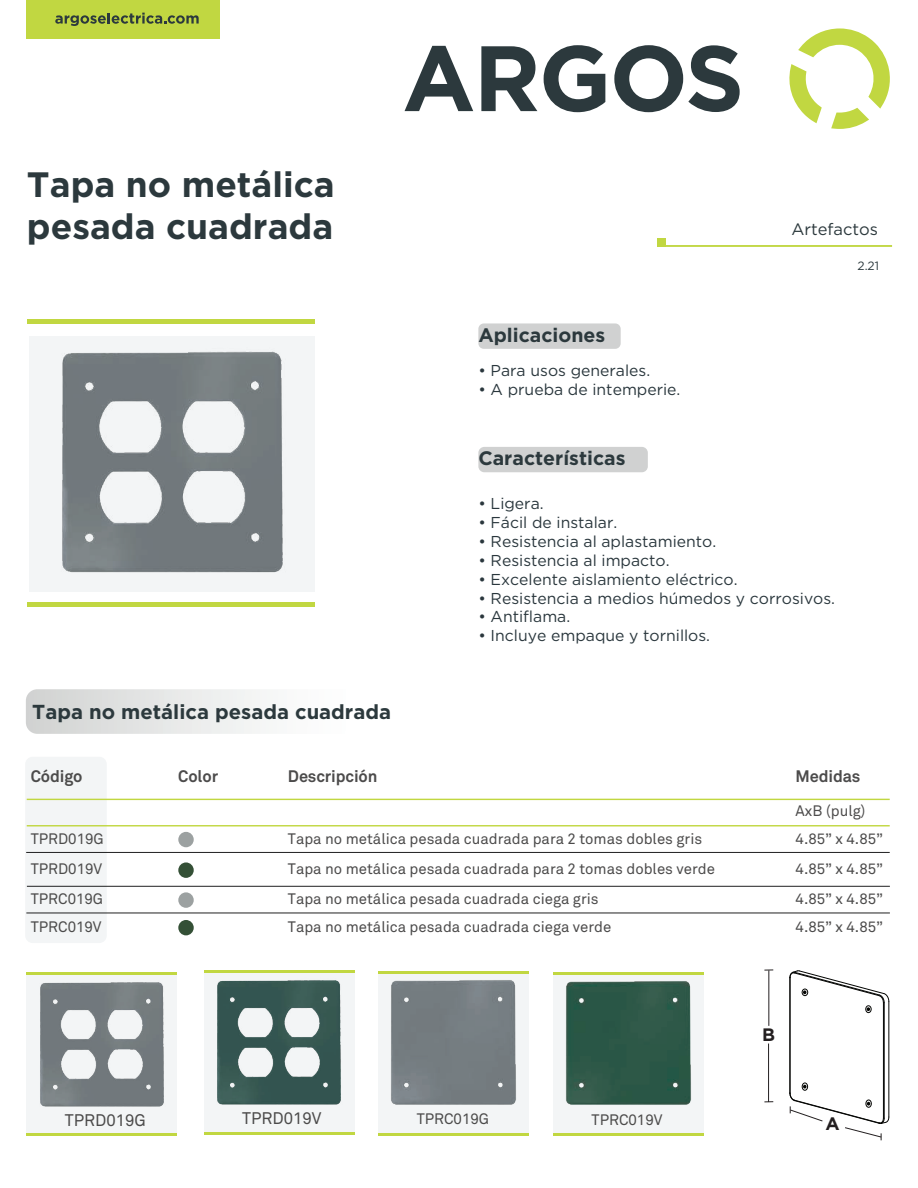
<style>
.page{position:relative;width:918px;height:1188px;background:#fff}
.page>*{position:absolute;margin:0;border:0;box-sizing:border-box;transform-origin:0 0}
.t1{font:700 35.25px/42.3px "Gotham";color:#2c393d}
.t2{font:700 20.25px "Gotham";color:#2c393d}
.t3{font:700 19.5px "Gotham";color:#2c393d}
.t4{font:700 18px "Gotham";color:#231f20}
.t5{font:16.65px "Akkurat Pro";color:#4c4b4b}
.t6{font:700 16.5px "Akkurat Pro";letter-spacing:-.01em;color:#4c4b4b}
.t7{font:16.5px "Gotham";color:#2c393d}
.t8{font:15.75px "Gotham";color:#2a373d}
.t9{font:15px/30.6px "Akkurat Pro";color:#4c4b4b}
.t10{font:15px "Akkurat Pro";color:#4d4c4c}
.t11{font:12px "Gotham";color:#2c393d}
</style>
<div class="page">
<div style="left:29px;top:336px;width:286px;height:255px;background:#f3f5f6"></div>
<div style="left:28px;top:319px;width:287px;height:5px;background:#c1d741"></div>
<div style="left:28px;top:602px;width:287px;height:5px;background:#c1d741"></div>
<div style="left:25px;top:757px;width:82px;height:186px;background:#f3f5f6;border-radius:7px"></div>
<div style="left:478px;top:447px;width:170px;height:25px;background:#d0d1d1;border-radius:6px"></div>
<div style="left:478px;top:323px;width:143px;height:26px;background:#d0d1d1;border-radius:5px"></div>
<div style="left:26px;top:0;width:194px;height:38px;background:#c1d741"></div>
<svg style="left:55px;top:13px;width:144px;height:13px"></svg>
<hr style="left:663px;top:245px;width:229px;height:2px;background:#c1d741">
<div style="left:657px;top:238px;width:8px;height:9px;background:#c1d741"></div>
<svg style="left:789px;top:28px;width:101px;height:101px"></svg>
<svg style="left:405px;top:46px;width:68px;height:65px"></svg>
<svg style="left:481px;top:46px;width:56px;height:65px"></svg>
<svg style="left:544px;top:45px;width:61px;height:67px"></svg>
<svg style="left:614px;top:45px;width:126px;height:67px"></svg>
<svg style="left:26px;top:689px;width:234px;height:45px"></svg>
<hr style="left:27px;top:799px;width:863px;height:1px;background:#c1d741">
<hr style="left:27px;top:825px;width:863px;height:1px;background:#c1d741">
<hr style="left:26px;top:852px;width:864px;height:1px;background:#202021">
<div style="left:178px;top:832px;width:16px;height:15px;background:#9ca1a1;border-radius:50%"></div>
<div style="left:178px;top:862px;width:16px;height:16px;background:#345036;border-radius:50%"></div>
<img style="left:62px;top:351px;width:221px;height:222px">
<div style="left:26px;top:972px;width:151px;height:163px;background:#f3f5f6"></div>
<hr style="left:26px;top:972px;width:151px;height:3px;background:#c1d741">
<hr style="left:26px;top:1134px;width:151px;height:2px;background:#c1d741">
<img style="left:40px;top:982px;width:124px;height:125px">
<div style="left:204px;top:971px;width:150px;height:162px;background:#f3f5f6"></div>
<hr style="left:204px;top:971px;width:150px;height:2px;background:#c1d741">
<hr style="left:204px;top:1132px;width:150px;height:3px;background:#c1d741">
<div style="left:378px;top:971px;width:151px;height:163px;background:#f3f5f6"></div>
<hr style="left:378px;top:971px;width:151px;height:3px;background:#c1d741">
<hr style="left:378px;top:1133px;width:151px;height:3px;background:#c1d741">
<img style="left:391px;top:980px;width:125px;height:125px">
<div style="left:553px;top:972px;width:151px;height:163px;background:#f3f5f6"></div>
<hr style="left:553px;top:972px;width:151px;height:3px;background:#c1d741">
<hr style="left:553px;top:1134px;width:151px;height:2px;background:#c1d741">
<img style="left:566px;top:981px;width:125px;height:124px">
<hr style="left:27px;top:886px;width:863px;height:1px;background:#202021">
<hr style="left:26px;top:913px;width:864px;height:1px;background:#202021">
<div style="left:178px;top:892px;width:16px;height:16px;background:#9ca1a1;border-radius:50%"></div>
<div style="left:178px;top:920px;width:16px;height:15px;background:#345036;border-radius:50%"></div>
<hr style="left:889px;top:1002px;width:1px;height:115px;background:#040503">
<hr style="left:884px;top:1003px;width:1px;height:115px;background:#040503">
<hr style="left:883px;top:1003px;width:1px;height:115px;background:#040503">
<hr style="left:790px;top:978px;width:1px;height:115px;background:#040503">
<div style="left:802px;top:1083px;width:6px;height:7px;border:1px solid #040503;border-radius:50%"></div>
<svg style="left:790px;top:971px;width:99px;height:42px"></svg>
<hr style="left:768px;top:1044px;width:1px;height:58px;background:#231f20">
<hr style="left:768px;top:970px;width:1px;height:56px;background:#231f20">
<svg style="left:790px;top:1085px;width:99px;height:55px"></svg>
<img style="left:217px;top:980px;width:124px;height:125px">
<h1 class="t1" style="left:27px;top:163px;width:309px">Tapa no metálica pesada cuadrada</h1>
<h2 class="t2" style="left:32px;top:698px;width:360px">Tapa no metálica pesada cuadrada</h2>
<p class="t6" style="left:31px;top:766px;width:53px">Código</p>
<p class="t6" style="left:178px;top:766px;width:41px">Color</p>
<p class="t6" style="left:288px;top:766px;width:91px">Descripción</p>
<p class="t7" style="left:791px;top:218px;width:88px">Artefactos</p>
<h3 class="t3" style="left:478px;top:322px;width:128px">Aplicaciones</h3>
<p class="t8" style="left:478px;top:360px;width:173px">• Para usos generales.</p>
<p class="t8" style="left:478px;top:379px;width:204px">• A prueba de intemperie.</p>
<h3 class="t3" style="left:478px;top:445px;width:149px">Características</h3>
<p class="t8" style="left:478px;top:493px;width:67px">• Ligera.</p>
<p class="t8" style="left:478px;top:512px;width:140px">• Fácil de instalar.</p>
<p class="t8" style="left:478px;top:531px;width:239px">• Resistencia al aplastamiento.</p>
<p class="t8" style="left:478px;top:550px;width:193px">• Resistencia al impacto.</p>
<p class="t8" style="left:478px;top:569px;width:261px">• Excelente aislamiento eléctrico.</p>
<p class="t8" style="left:478px;top:588px;width:358px">• Resistencia a medios húmedos y corrosivos.</p>
<p class="t8" style="left:478px;top:607px;width:93px">• Antiflama.</p>
<p class="t8" style="left:478px;top:626px;width:233px">• Incluye empaque y tornillos.</p>
<p class="t11" style="left:858px;top:258px;width:23px">2.21</p>
<p class="t6" style="left:796px;top:766px;width:66px">Medidas</p>
<p class="t10" style="left:796px;top:802px;width:71px">AxB (pulg)</p>
<p class="t9" style="left:288px;top:824px;width:429px">Tapa no metálica pesada cuadrada para 2 tomas dobles gris<br>Tapa no metálica pesada cuadrada para 2 tomas dobles verde</p>
<p class="t9" style="left:31px;top:824px;width:74px">TPRD019G</p>
<p class="t9" style="left:796px;top:824px;width:89px">4.85” x 4.85”</p>
<p class="t9" style="left:31px;top:854px;width:73px">TPRD019V</p>
<p class="t9" style="left:796px;top:854px;width:89px">4.85” x 4.85”</p>
<p class="t9" style="left:288px;top:886px;width:325px;line-height:27.6px">Tapa no metálica pesada cuadrada ciega gris<br>Tapa no metálica pesada cuadrada ciega verde</p>
<p class="t9" style="left:31px;top:884px;width:74px">TPRC019G</p>
<p class="t9" style="left:796px;top:884px;width:89px">4.85” x 4.85”</p>
<p class="t9" style="left:31px;top:912px;width:72px">TPRC019V</p>
<p class="t9" style="left:796px;top:912px;width:89px">4.85” x 4.85”</p>
<p class="t5" style="left:65px;top:1111px;width:82px">TPRD019G</p>
<p class="t5" style="left:242px;top:1108px;width:81px">TPRD019V</p>
<p class="t9" style="left:417px;top:1104px;width:74px">TPRC019G</p>
<p class="t9" style="left:592px;top:1105px;width:72px">TPRC019V</p>
<p class="t4" style="left:762px;top:1023px;width:14px">B</p>
<p class="t4" style="left:825px;top:1112px;width:16px">A</p>
</div>
